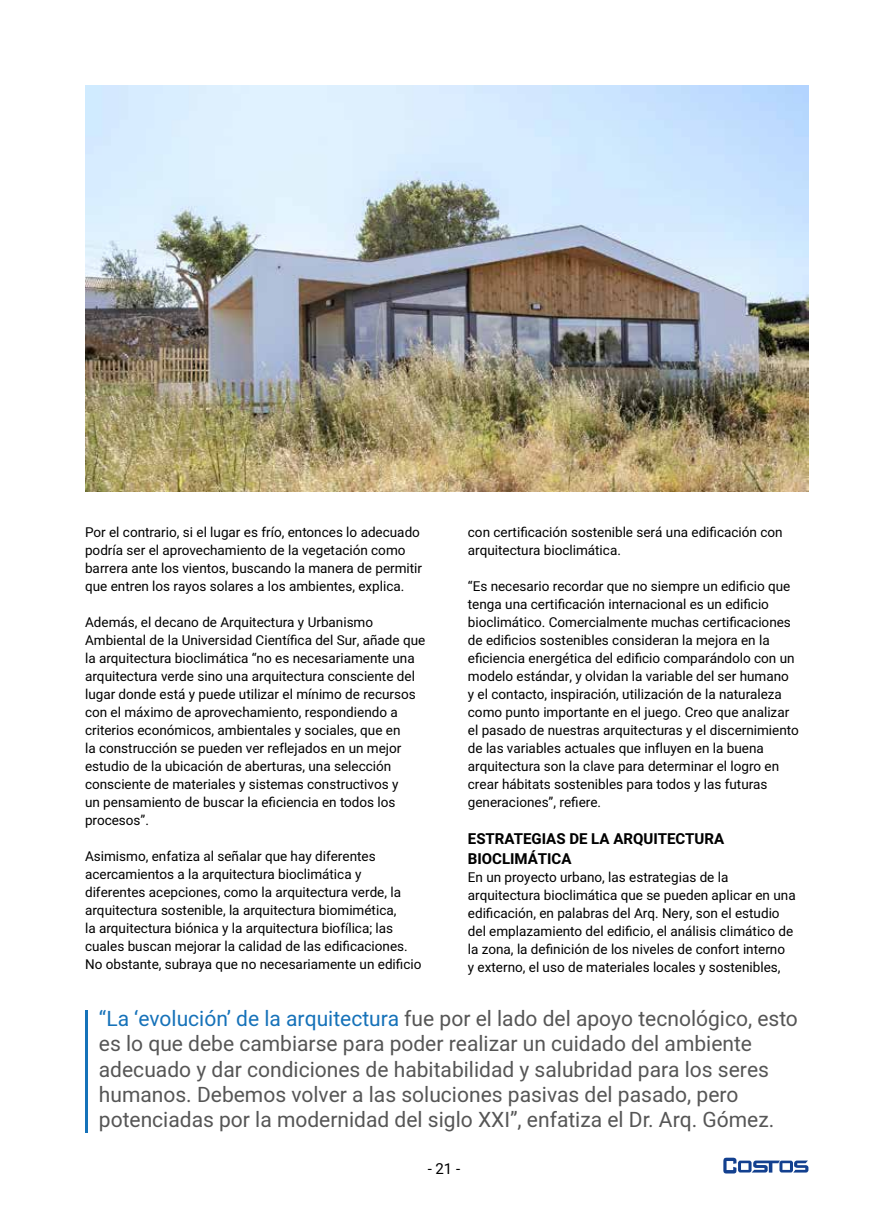
<style>
.page{position:relative;width:872px;height:1212px;background:#fff}
.page>*{position:absolute;margin:0;border:0;box-sizing:border-box;transform-origin:0 0}
.t1{font:21px/25.2px "Heebo";color:#565656}
.t2{font:700 15px/19.5px "Heebo";color:#000}
.t3{font:15px "Heebo";color:#000}
.t4{font:13.5px/18px "Heebo";color:#000}
.s1{color:#1672b9}
</style>
<div class="page">
<svg style="left:723px;top:1158px;width:85px;height:15px"></svg>
<img style="left:85px;top:85px;width:723px;height:407px">
<hr style="left:85px;top:1010px;width:2px;height:123px;background:#1672b9">
<p class="t4" style="left:468px;top:523px;width:316px">con certificación sostenible será una edificación con arquitectura bioclimática.</p>
<p class="t4" style="left:468px;top:577px;width:332px">“Es necesario recordar que no siempre un edificio que tenga una certificación internacional es un edificio bioclimático. Comercialmente muchas certificaciones de edificios sostenibles consideran la mejora en la eficiencia energética del edificio comparándolo con un modelo estándar, y olvidan la variable del ser humano<br>y el contacto, inspiración, utilización de la naturaleza como punto importante en el juego. Creo que analizar el pasado de nuestras arquitecturas y el discernimiento de las variables actuales que influyen en la buena arquitectura son la clave para determinar el logro en crear hábitats sostenibles para todos y las futuras generaciones”, refiere.</p>
<p class="t2" style="left:468px;top:830px;width:258px">ESTRATEGIAS DE LA ARQUITECTURA<br>BIOCLIMÁTICA</p>
<p class="t4" style="left:468px;top:868px;width:329px">En un proyecto urbano, las estrategias de la arquitectura bioclimática que se pueden aplicar en una edificación, en palabras del Arq. Nery, son el estudio del emplazamiento del edificio, el análisis climático de la zona, la definición de los niveles de confort interno<br>y externo, el uso de materiales locales y sostenibles,</p>
<p class="t1" style="left:99px;top:1006px;width:700px"><span class="s1">“La ‘evolución’ de la arquitectura</span> fue por el lado del apoyo tecnológico, esto es lo que debe cambiarse para poder realizar un cuidado del ambiente adecuado y dar condiciones de habitabilidad y salubridad para los seres humanos. Debemos volver a las soluciones pasivas del pasado, pero potenciadas por la modernidad del siglo XXI”, enfatiza el Dr. Arq. Gómez.</p>
<p class="t4" style="left:85px;top:523px;width:338px">Por el contrario, si el lugar es frío, entonces lo adecuado podría ser el aprovechamiento de la vegetación como barrera ante los vientos, buscando la manera de permitir que entren los rayos solares a los ambientes, explica.</p>
<p class="t4" style="left:85px;top:613px;width:342px">Además, el decano de Arquitectura y Urbanismo Ambiental de la Universidad Científica del Sur, añade que la arquitectura bioclimática “no es necesariamente una arquitectura verde sino una arquitectura consciente del lugar donde está y puede utilizar el mínimo de recursos con el máximo de aprovechamiento, respondiendo a criterios económicos, ambientales y sociales, que en<br>la construcción se pueden ver reflejados en un mejor estudio de la ubicación de aberturas, una selección consciente de materiales y sistemas constructivos y<br>un pensamiento de buscar la eficiencia en todos los procesos”.</p>
<p class="t4" style="left:85px;top:847px;width:338px">Asimismo, enfatiza al señalar que hay diferentes acercamientos a la arquitectura bioclimática y diferentes acepciones, como la arquitectura verde, la arquitectura sostenible, la arquitectura biomimética,<br>la arquitectura biónica y la arquitectura biofílica; las cuales buscan mejorar la calidad de las edificaciones.<br>No obstante, subraya que no necesariamente un edificio</p>
<p class="t3" style="left:428px;top:1158px;width:34px">- 21 -</p>
</div>
